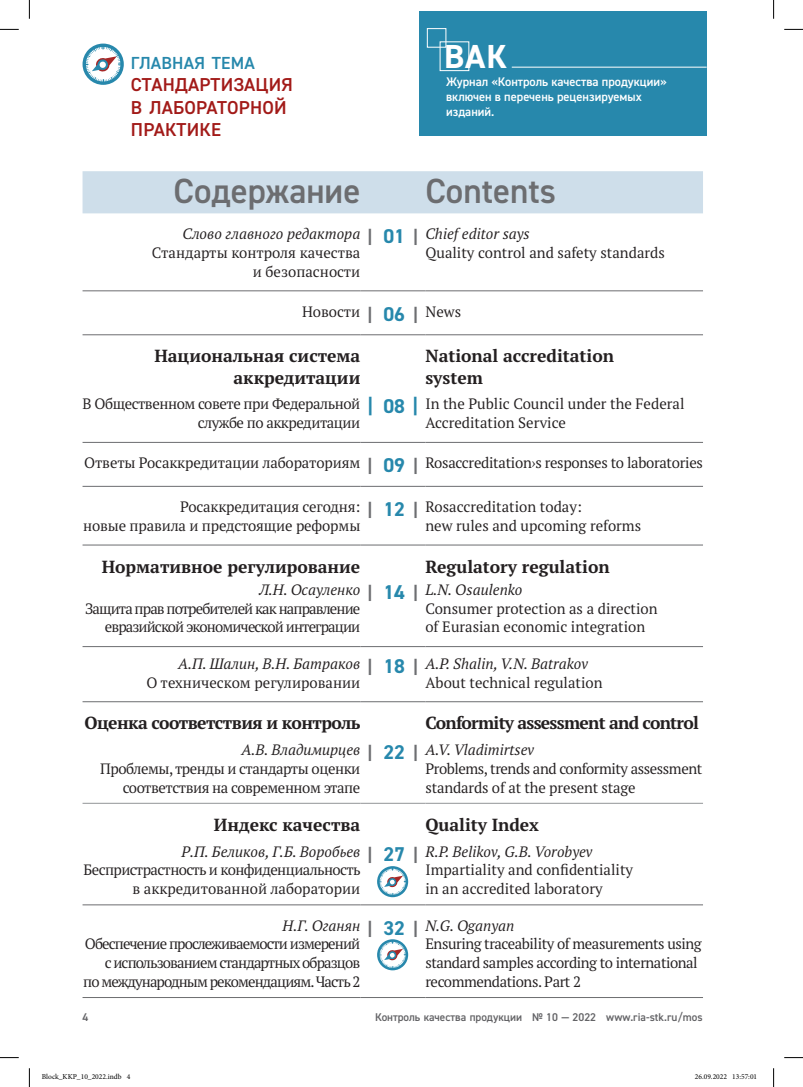
<style>
.page{position:relative;width:803px;height:1087px;background:#fff}
.page>*{position:absolute;margin:0;border:0;box-sizing:border-box;transform-origin:0 0}
.t1{font:600 35px "DIN2014";color:#6c6d70}
.t2{font:700 33.38px "DIN2014";color:#fff}
.t3{font:600 18.75px/22.5px "DIN2014";letter-spacing:.01em;color:#a21a18}
.t4{font:700 17.5px/21.2px "PT Serif Pro";color:#231f20;text-align:right}
.t5{font:700 17.5px "PT Serif Pro";letter-spacing:-.04em;color:#231f20}
.t6{font:700 17.5px "PT Serif Pro";letter-spacing:-.03em;color:#231f20}
.t7{font:600 17.5px "DIN2014";letter-spacing:.01em;color:#2788ac}
.t8{font:15px/18.8px "PT Serif Pro";color:#231f20}
.t9{font:15px/18.8px "PT Serif Pro";letter-spacing:-.02em;color:#231f20;text-align:right}
.t10{font:15px/18.8px "PT Serif Pro";letter-spacing:-.06em;color:#231f20;text-align:right}
.t11{font:italic 15px "PT Serif Pro";color:#231f20}
.t12{font:15px/18.8px "PT Serif Pro";letter-spacing:-.04em;color:#231f20;text-align:right}
.t13{font:600 12.5px/15px "DIN2014";color:#fff}
.t14{font:600 11.25px "DIN2014";color:#636366}
.t15{font:7.5px "Minion Pro";color:#000}
.s1{font-family:"DIN2014";font-weight:700;font-size:17.5px;color:#6c6d70}
.s2{font-family:"DIN2014";font-weight:700;font-size:20px;color:#2788ac}
.s3{font-style:italic}
</style>
<div class="page">
<div style="left:420px;top:12px;width:287px;height:124px;background:#2788ac"></div>
<div style="left:427px;top:28px;width:19px;height:19px;border:1px solid #fff"></div>
<hr style="left:512px;top:67px;width:195px;height:1px;background:#fff">
<svg style="left:82px;top:44px;width:42px;height:41px"></svg>
<div style="left:83px;top:171px;width:620px;height:42px;background:#cedeea"></div>
<hr style="left:83px;top:802px;width:277px;height:1px;background:#939598">
<hr style="left:360px;top:802px;width:65px;height:1px;background:#939598">
<hr style="left:425px;top:802px;width:278px;height:1px;background:#939598">
<hr style="left:83px;top:442px;width:277px;height:1px;background:#6c6d70">
<hr style="left:360px;top:442px;width:65px;height:1px;background:#6c6d70">
<hr style="left:425px;top:442px;width:278px;height:1px;background:#6c6d70">
<hr style="left:83px;top:646px;width:277px;height:1px;background:#6c6d70">
<hr style="left:360px;top:646px;width:65px;height:1px;background:#6c6d70">
<hr style="left:425px;top:646px;width:278px;height:1px;background:#6c6d70">
<hr style="left:83px;top:701px;width:277px;height:1px;background:#6c6d70">
<hr style="left:360px;top:701px;width:65px;height:1px;background:#6c6d70">
<hr style="left:425px;top:701px;width:278px;height:1px;background:#6c6d70">
<hr style="left:83px;top:290px;width:277px;height:1px;background:#6c6d70">
<hr style="left:360px;top:290px;width:65px;height:1px;background:#6c6d70">
<hr style="left:425px;top:290px;width:278px;height:1px;background:#6c6d70">
<hr style="left:83px;top:334px;width:277px;height:1px;background:#6c6d70">
<hr style="left:83px;top:486px;width:277px;height:1px;background:#6c6d70">
<hr style="left:83px;top:544px;width:277px;height:1px;background:#6c6d70">
<hr style="left:360px;top:334px;width:65px;height:1px;background:#6c6d70">
<hr style="left:360px;top:486px;width:65px;height:1px;background:#6c6d70">
<hr style="left:360px;top:544px;width:65px;height:1px;background:#6c6d70">
<hr style="left:425px;top:334px;width:278px;height:1px;background:#6c6d70">
<hr style="left:425px;top:486px;width:278px;height:1px;background:#6c6d70">
<hr style="left:425px;top:544px;width:278px;height:1px;background:#6c6d70">
<hr style="left:83px;top:904px;width:277px;height:1px;background:#6c6d70">
<hr style="left:360px;top:904px;width:65px;height:1px;background:#6c6d70">
<hr style="left:425px;top:904px;width:278px;height:1px;background:#6c6d70">
<hr style="left:83px;top:997px;width:277px;height:1px;background:#6c6d70">
<hr style="left:360px;top:997px;width:65px;height:1px;background:#6c6d70">
<hr style="left:425px;top:997px;width:278px;height:1px;background:#6c6d70">
<svg style="left:377px;top:866px;width:31px;height:31px"></svg>
<svg style="left:377px;top:939px;width:31px;height:31px"></svg>
<svg style="left:0;top:29px;width:19px;height:1px"></svg>
<svg style="left:784px;top:29px;width:19px;height:1px"></svg>
<svg style="left:0;top:1057px;width:19px;height:1px"></svg>
<svg style="left:784px;top:1057px;width:19px;height:1px"></svg>
<svg style="left:29px;top:0;width:1px;height:19px"></svg>
<svg style="left:29px;top:1068px;width:1px;height:18px"></svg>
<svg style="left:773px;top:0;width:1px;height:19px"></svg>
<svg style="left:773px;top:1068px;width:1px;height:18px"></svg>
<p class="t7" style="left:131px;top:51px;width:125px">ГЛАВНАЯ ТЕМА</p>
<p class="t3" style="left:131px;top:73px;width:163px">СТАНДАРТИЗАЦИЯ<br>В ЛАБОРАТОРНОЙ<br>ПРАКТИКЕ</p>
<h2 class="t2" style="left:444px;top:34px;width:65px">ВАК</h2>
<p class="t13" style="left:446px;top:73px;width:222px">Журнал «Контроль качества продукции» включен в перечень рецензируемых изданий.</p>
<h1 class="t1" style="left:174px;top:167px;width:188px">Содержание</h1>
<h1 class="t1" style="left:425px;top:167px;width:132px">Contents</h1>
<p class="t11" style="left:182px;top:224px;width:179px">Слово главного редактора</p>
<p class="t8" style="left:152px;top:243px;width:210px;text-align:right">Стандарты контроля качества и безопасности</p>
<p class="t8" style="left:425px;top:224px;width:241px;text-indent:-58px"><span class="s1">|</span> <span class="s2">01</span> <span class="s1">|</span> <span class="s3">Chief editor says<br></span>Quality control and safety standards</p>
<p class="t8" style="left:302px;top:301px;width:161px">Новости <span class="s1">|</span> <span class="s2">06</span> <span class="s1">|</span> News</p>
<p class="t4" style="left:154px;top:345px;width:207px">Национальная система аккредитации</p>
<p class="t4" style="left:425px;top:345px;width:190px;text-align:left">National accreditation system</p>
<p class="t9" style="left:83px;top:394px;width:279px">В Общественном совете при Федеральной службе по аккредитации</p>
<p class="t8" style="left:425px;top:394px;width:261px;text-indent:-58px"><span class="s2">| 08 |</span> In the Public Council under the Federal<br>Accreditation Service</p>
<p class="t9" style="left:84px;top:453px;width:620px">Ответы Росаккредитации лабораториям <span class="s1">|</span> <span class="s2">09</span> <span class="s1">|</span> Rosaccreditation›s responses to laboratories</p>
<p class="t9" style="left:83px;top:497px;width:279px">Росаккредитация сегодня:<br>новые правила и предстоящие реформы</p>
<p class="t8" style="left:425px;top:497px;width:217px;text-indent:-58px"><span class="s1">|</span> <span class="s2">12</span> <span class="s1">|</span> Rosaccreditation today:<br>new rules and upcoming reforms</p>
<p class="t4" style="left:102px;top:555px;width:260px">Нормативное регулирование</p>
<p class="t4" style="left:425px;top:555px;width:186px">Regulatory regulation</p>
<p class="t11" style="left:259px;top:579px;width:103px">Л.Н. Осауленко</p>
<p class="t10" style="left:85px;top:598px;width:277px">Защита прав потребителей как направление евразийской экономической интеграции</p>
<p class="t8" style="left:425px;top:580px;width:234px;text-indent:-58px"><span class="s1">|</span> <span class="s2">14</span> <span class="s1">|</span> <span class="s3">L.N. Osaulenko<br></span>Consumer protection as a direction of Eurasian economic integration</p>
<p class="t11" style="left:178px;top:653px;width:184px">А.П. Шалин, В.Н. Батраков</p>
<p class="t8" style="left:146px;top:672px;width:215px">О техническом регулировании</p>
<p class="t8" style="left:425px;top:653px;width:179px;text-indent:-58px"><span class="s1">|</span> <span class="s2">18</span> <span class="s1">|</span> <span class="s3">A.P. Shalin, V.N. Batrakov<br></span>About technical regulation</p>
<p class="t6" style="left:84px;top:711px;width:278px">Оценка соответствия и контроль</p>
<p class="t5" style="left:425px;top:711px;width:275px">Conformity assessment and control</p>
<p class="t11" style="left:241px;top:739px;width:120px">А.В. Владимирцев</p>
<p class="t9" style="left:100px;top:758px;width:262px">Проблемы, тренды и стандарты оценки соответствия на современном этапе</p>
<p class="t9" style="left:425px;top:740px;width:278px;text-align:left;text-indent:-58px"><span class="s1">|</span> <span class="s2">22</span> <span class="s1">|</span> <span class="s3">A.V. Vladimirtsev<br></span>Problems, trends and conformity assessment standards of at the present stage</p>
<p class="t4" style="left:214px;top:813px;width:148px">Индекс качества</p>
<p class="t4" style="left:425px;top:813px;width:115px">Quality Index</p>
<p class="t11" style="left:182px;top:841px;width:180px">Р.П. Беликов, Г.Б. Воробьев</p>
<p class="t12" style="left:84px;top:860px;width:279px">Беспристрастность и конфиденциальность в аккредитованной лаборатории</p>
<p class="t8" style="left:425px;top:841px;width:209px;text-indent:-58px"><span class="s1">|</span> <span class="s2">27</span> <span class="s1">|</span> <span class="s3">R.P. Belikov, G.B. Vorobyev<br></span>Impartiality and confidentiality in an accredited laboratory</p>
<p class="t11" style="left:283px;top:915px;width:79px">Н.Г. Оганян</p>
<p class="t10" style="left:83px;top:934px;width:279px">Обеспечение прослеживаемости измерений с использованием стандартных образцов<br>по международным рекомендациям. Часть 2</p>
<p class="t9" style="left:425px;top:915px;width:278px;text-align:left;text-indent:-58px"><span class="s1">|</span> <span class="s2">32</span> <span class="s1">|</span> <span class="s3">N.G. Oganyan<br></span>Ensuring traceability of measurements using standard samples according to international recommendations. Part 2</p>
<p class="t14" style="left:83px;top:1009px;width:7px">4</p>
<p class="t14" style="left:375px;top:1009px;width:329px">Контроль качества продукции № 10 — 2022 www.ria-stk.ru/mos</p>
<p class="t15" style="left:42px;top:1071px;width:90px">Block_KKP_10_2022.indb 4</p>
<p class="t15" style="left:695px;top:1071px;width:64px">26.09.2022 13:57:01</p>
</div>
